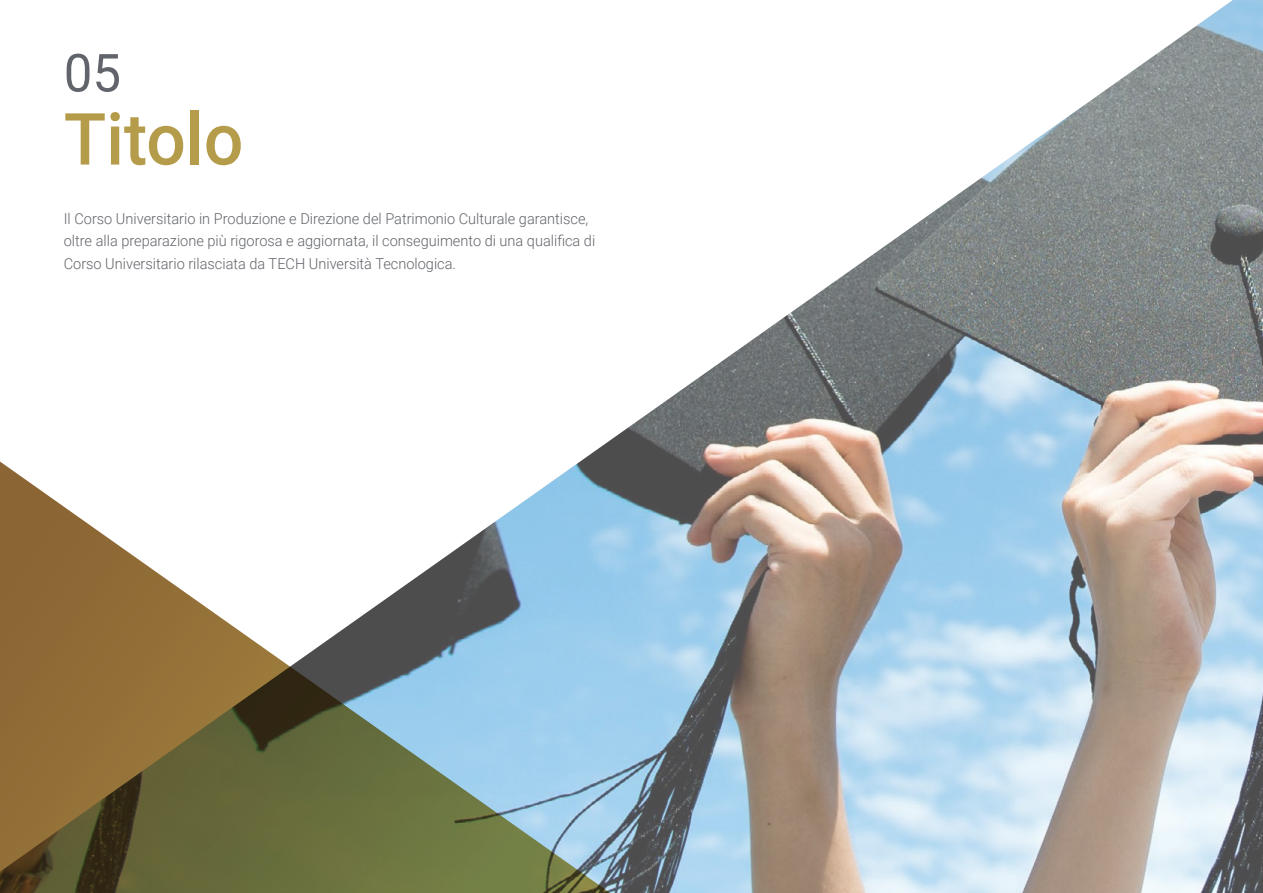
<style>
.page{position:relative;width:1263px;height:893px;background:#fff}
.page>*{position:absolute;margin:0;border:0;box-sizing:border-box;transform-origin:0 0}
.t1{font:500 72px "Roboto";color:#b49c4b}
.t2{font:52.5px "Roboto";color:#61646a}
.t3{font:300 15px/22.5px "Roboto";color:#61646a}
</style>
<div class="page">
<img style="left:602px;top:0;width:661px;height:893px">
<svg style="left:0;top:446px;width:640px;height:447px"></svg>
<h2 class="t2" style="left:64px;top:36px;width:59px">05</h2>
<h1 class="t1" style="left:64px;top:89px;width:181px">Titolo</h1>
<p class="t3" style="left:64px;top:207px;width:533px">Il Corso Universitario in Produzione e Direzione del Patrimonio Culturale garantisce, oltre alla preparazione più rigorosa e aggiornata, il conseguimento di una qualifica di<br>Corso Universitario rilasciata da TECH Università Tecnologica.</p>
</div>
